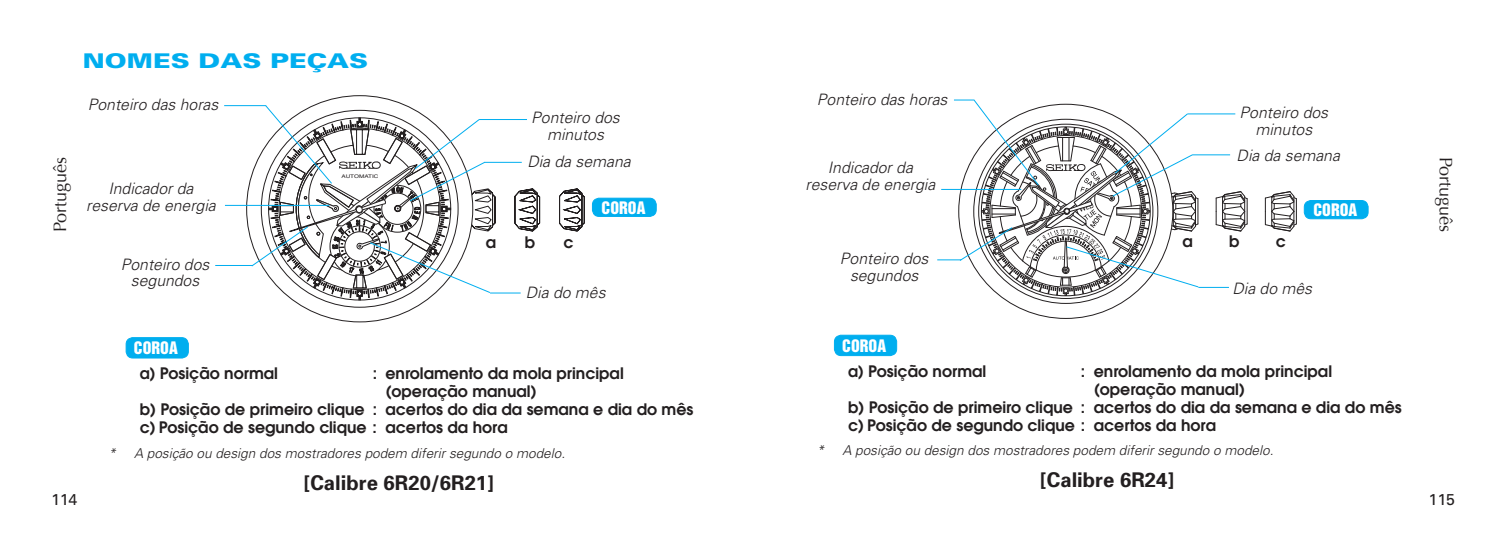
<style>
.page{position:relative;width:1506px;height:549px;background:#fff}
.page>*{position:absolute;margin:0;border:0;box-sizing:border-box;transform-origin:0 0}
.t1{font:700 20.25px "Univers";color:#231f20}
.t2{font:900 20.25px "Univers";color:#00aeef;scale:1.3 1}
.t3{font:18px "Optima";color:#231f20}
.t4{font:600 15.75px "Avant Garde";color:#231f20}
.t5{font:italic 300 15.75px/16.9px "Univers";color:#231f20;text-align:center}
.t6{font:15.75px "Helvetica Inserat";color:#fff}
.t7{font:15.75px "Univers";color:#231f20}
.t8{font:italic 300 13.5px "Univers";color:#231f20}
.t9{font:4.95px "Helvetica";color:#231f20;scale:1.29 1}
</style>
<div class="page">
<svg style="left:246px;top:95px;width:227px;height:227px"></svg>
<svg style="left:514px;top:188px;width:26px;height:44px"></svg>
<svg style="left:559px;top:188px;width:25px;height:44px"></svg>
<div style="left:592px;top:198px;width:64px;height:18px;background:#00aeef;border-radius:7px"></div>
<div style="left:592px;top:198px;width:64px;height:19px;border:1px solid #00aeef;border-radius:7px"></div>
<div style="left:126px;top:337px;width:62px;height:21px;background:#00aeef;border-radius:7px"></div>
<div style="left:126px;top:337px;width:63px;height:21px;border:1px solid #00aeef;border-radius:7px"></div>
<hr style="left:479px;top:119px;width:48px;height:1px;background:#00aeef">
<hr style="left:484px;top:162px;width:38px;height:1px;background:#00aeef">
<hr style="left:224px;top:105px;width:42px;height:1px;background:#00aeef">
<hr style="left:215px;top:265px;width:38px;height:1px;background:#00aeef">
<hr style="left:225px;top:205px;width:104px;height:1px;background:#00aeef">
<hr style="left:490px;top:292px;width:30px;height:1px;background:#00aeef">
<svg style="left:1215px;top:191px;width:32px;height:41px"></svg>
<svg style="left:1264px;top:191px;width:32px;height:41px"></svg>
<div style="left:1304px;top:200px;width:63px;height:19px;background:#00aeef;border-radius:7px"></div>
<div style="left:1303px;top:200px;width:65px;height:19px;border:1px solid #00aeef;border-radius:7px"></div>
<div style="left:834px;top:335px;width:62px;height:20px;background:#00aeef;border-radius:7px"></div>
<div style="left:834px;top:335px;width:63px;height:21px;border:1px solid #00aeef;border-radius:7px"></div>
<hr style="left:1187px;top:113px;width:48px;height:1px;background:#00aeef">
<hr style="left:1192px;top:154px;width:38px;height:1px;background:#00aeef">
<svg style="left:937px;top:99px;width:261px;height:197px"></svg>
<hr style="left:1198px;top:287px;width:30px;height:1px;background:#00aeef">
<svg style="left:251px;top:105px;width:244px;height:195px"></svg>
<p class="t2" style="left:83px;top:49px;width:221px">NOMES DAS PEÇAS</p>
<p class="t5" style="left:88px;top:96px;width:132px">Ponteiro das horas</p>
<p class="t5" style="left:531px;top:109px;width:90px">Ponteiro dos minutos</p>
<p class="t5" style="left:817px;top:91px;width:132px">Ponteiro das horas</p>
<p class="t5" style="left:1239px;top:104px;width:90px">Ponteiro dos minutos</p>
<p class="t3" style="left:50px;top:232px;width:77px;rotate:-90deg">Português</p>
<p class="t5" style="left:86px;top:180px;width:131px">Indicador da reserva de energia</p>
<p class="t9" style="left:341px;top:172px;width:30px">AUTOMATIC</p>
<p class="t5" style="left:527px;top:153px;width:105px">Dia da semana</p>
<p class="t6" style="left:601px;top:198px;width:45px">COROA</p>
<p class="t5" style="left:805px;top:159px;width:131px">Indicador da reserva de energia</p>
<p class="t5" style="left:1236px;top:147px;width:105px">Dia da semana</p>
<p class="t6" style="left:1313px;top:200px;width:45px">COROA</p>
<p class="t3" style="left:1456px;top:157px;width:77px;rotate:90deg">Português</p>
<p class="t4" style="left:486px;top:232px;width:12px">a</p>
<p class="t4" style="left:525px;top:232px;width:12px">b</p>
<p class="t4" style="left:563px;top:232px;width:12px">c</p>
<p class="t4" style="left:1182px;top:231px;width:12px">a</p>
<p class="t4" style="left:1229px;top:231px;width:12px">b</p>
<p class="t4" style="left:1275px;top:231px;width:12px">c</p>
<p class="t5" style="left:121px;top:255px;width:90px">Ponteiro dos segundos</p>
<p class="t5" style="left:526px;top:284px;width:81px">Dia do mês</p>
<p class="t5" style="left:840px;top:250px;width:90px">Ponteiro dos segundos</p>
<p class="t5" style="left:1232px;top:280px;width:81px">Dia do mês</p>
<p class="t6" style="left:134px;top:338px;width:45px">COROA</p>
<p class="t6" style="left:842px;top:336px;width:45px">COROA</p>
<p class="t4" style="left:140px;top:363px;width:140px">a) Posição normal</p>
<p class="t4" style="left:372px;top:363px;width:253px">: enrolamento da mola principal</p>
<p class="t4" style="left:385px;top:381px;width:153px">(operação manual)</p>
<p class="t4" style="left:140px;top:399px;width:555px">b) Posição de primeiro clique : acertos do dia da semana e dia do mês</p>
<p class="t4" style="left:140px;top:417px;width:369px">c) Posição de segundo clique : acertos da hora</p>
<p class="t4" style="left:848px;top:360px;width:140px">a) Posição normal</p>
<p class="t4" style="left:1080px;top:360px;width:253px">: enrolamento da mola principal</p>
<p class="t4" style="left:1093px;top:378px;width:153px">(operação manual)</p>
<p class="t4" style="left:848px;top:396px;width:555px">b) Posição de primeiro clique : acertos do dia da semana e dia do mês</p>
<p class="t4" style="left:848px;top:414px;width:369px">c) Posição de segundo clique : acertos da hora</p>
<p class="t8" style="left:108px;top:444px;width:458px">* A posição ou design dos mostradores podem diferir segundo o modelo.</p>
<p class="t1" style="left:304px;top:470px;width:192px">[Calibre 6R20/6R21]</p>
<p class="t8" style="left:816px;top:442px;width:458px">* A posição ou design dos mostradores podem diferir segundo o modelo.</p>
<p class="t1" style="left:1040px;top:467px;width:135px">[Calibre 6R24]</p>
<p class="t7" style="left:51px;top:490px;width:28px">114</p>
<p class="t7" style="left:1428px;top:490px;width:28px">115</p>
</div>
